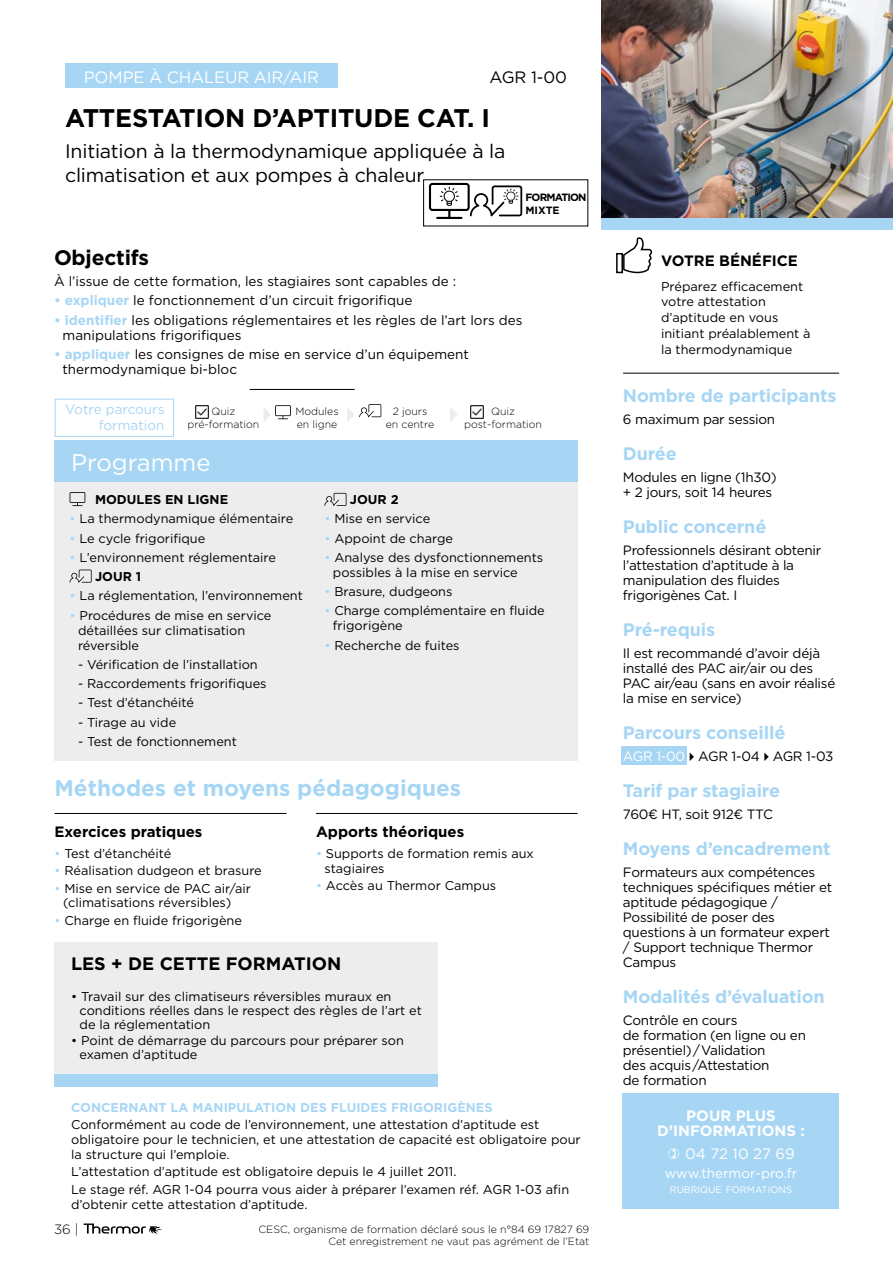
<style>
.page{position:relative;width:893px;height:1263px;background:#fff}
.page>*{position:absolute;margin:0;border:0;box-sizing:border-box;transform-origin:0 0}
.t1{font:700 25.5px "Gotham";letter-spacing:-.01em;color:#000}
.t2{font:24px "Gotham";color:#fff}
.t3{font:700 22.5px "Gotham";color:#a7d6f5}
.t4{font:700 21px "Gotham";letter-spacing:-.01em;color:#000}
.t5{font:19.5px/23.4px "Gotham";letter-spacing:-.01em;color:#000}
.t6{font:700 18px "Gotham";letter-spacing:-.01em;color:#a7d6f5}
.t7{font:700 18px "Gotham";color:#000}
.t8{font:16.5px "Gotham";letter-spacing:-.01em;color:#fff}
.t9{font:16.5px "Gotham";color:#000}
.t10{font:700 15px "Gotham";color:#000}
.t11{font:700 15px/14.5px "Gotham";color:#fff;text-align:center}
.t12{font:15px "Gotham";letter-spacing:-.01em;color:#fff}
.t13{font:13.5px/15px "Gotham";letter-spacing:-.02em;color:#000}
.t14{font:13.5px/15px "Gotham";color:#000}
.t15{font:13.5px/16.2px "Gotham";color:#a7d6f5;text-align:right}
.t16{font:13.5px "Gotham";color:#fff}
.t17{font:300 13.5px "Gotham";color:#000}
.t18{font:12.75px/15px "Gotham";color:#000}
.t19{font:700 12.75px "Gotham";color:#a7d6f5}
.t20{font:700 12.75px "Gotham";color:#000}
.t21{font:300 10.5px/12.6px "Gotham";color:#000;text-align:center}
.t22{font:700 10.5px/12.6px "Gotham";letter-spacing:-.08em;color:#000}
.t23{font:9.45px "Gotham";color:#fff}
.s1{font-weight:700;color:#a7d6f5}
.s2{color:#a7d6f5}
.s3{font-weight:700}
.s4{color:#fff}
</style>
<div class="page">
<svg style="left:84px;top:1223px;width:78px;height:10px"></svg>
<div style="left:623px;top:1094px;width:216px;height:115px;background:#a7d6f5"></div>
<div style="left:602px;top:217px;width:291px;height:13px;background:#a7d6f5"></div>
<div style="left:65px;top:64px;width:273px;height:24px;background:#a7d6f5"></div>
<div style="left:621px;top:746px;width:66px;height:19px;background:#a7d6f5"></div>
<img style="left:602px;top:0;width:291px;height:217px">
<svg style="left:429px;top:183px;width:93px;height:36px"></svg>
<div style="left:54px;top:440px;width:523px;height:43px;background:#a7d6f5"></div>
<div style="left:54px;top:483px;width:523px;height:278px;background:#ededed"></div>
<svg style="left:70px;top:492px;width:15px;height:14px"></svg>
<svg style="left:70px;top:570px;width:22px;height:13px"></svg>
<svg style="left:324px;top:493px;width:22px;height:13px"></svg>
<svg style="left:195px;top:405px;width:13px;height:13px"></svg>
<svg style="left:470px;top:405px;width:13px;height:13px"></svg>
<hr style="left:250px;top:389px;width:105px;height:1px;background:#000">
<svg style="left:264px;top:405px;width:27px;height:16px"></svg>
<svg style="left:347px;top:404px;width:34px;height:18px"></svg>
<svg style="left:450px;top:407px;width:7px;height:15px"></svg>
<div style="left:55px;top:399px;width:119px;height:38px;border:1px solid #a7d6f5"></div>
<svg style="left:616px;top:237px;width:37px;height:37px"></svg>
<hr style="left:623px;top:373px;width:216px;height:1px;background:#000">
<hr style="left:55px;top:813px;width:231px;height:1px;background:#000">
<hr style="left:316px;top:813px;width:262px;height:1px;background:#000">
<div style="left:54px;top:942px;width:384px;height:132px;background:#ededed"></div>
<div style="left:54px;top:1074px;width:384px;height:13px;background:#a7d6f5"></div>
<p class="t8" style="left:84px;top:66px;width:237px">POMPE À CHALEUR AIR/AIR</p>
<h1 class="t1" style="left:65px;top:101px;width:427px">ATTESTATION D’APTITUDE CAT. I</h1>
<h3 class="t5" style="left:65px;top:139px;width:442px">Initiation à la thermodynamique appliquée à la climatisation et aux pompes à chaleur</h3>
<p class="t9" style="left:490px;top:66px;width:79px">AGR 1-00</p>
<p class="t22" style="left:526px;top:191px;width:62px">FORMATION<br>MIXTE</p>
<h3 class="t4" style="left:54px;top:243px;width:97px">Objectifs</h3>
<p class="t14" style="left:54px;top:274px;width:404px">À l’issue de cette formation, les stagiaires sont capables de :</p>
<p class="t14" style="left:54px;top:293px;width:360px"><span class="s1">• expliquer</span> le fonctionnement d’un circuit frigorifique</p>
<p class="t14" style="left:63px;top:312px;width:462px;text-indent:-9px"><span class="s1">• identifier</span> les obligations réglementaires et les règles de l’art lors des manipulations frigorifiques</p>
<p class="t14" style="left:63px;top:346px;width:408px;text-indent:-9px"><span class="s1">• appliquer</span> les consignes de mise en service d’un équipement thermodynamique bi-bloc</p>
<p class="t15" style="left:65px;top:401px;width:101px">Votre parcours formation</p>
<p class="t21" style="left:188px;top:405px;width:73px">Quiz pré-formation</p>
<p class="t21" style="left:295px;top:405px;width:45px;text-align:left">Modules en ligne</p>
<p class="t21" style="left:386px;top:405px;width:50px">2 jours en centre</p>
<p class="t21" style="left:464px;top:405px;width:79px">Quiz post-formation</p>
<h2 class="t2" style="left:71px;top:447px;width:141px">Programme</h2>
<p class="t20" style="left:95px;top:491px;width:135px">MODULES EN LIGNE</p>
<p class="t18" style="left:70px;top:511px;width:225px"><span class="s2">•</span> La thermodynamique élémentaire</p>
<p class="t18" style="left:70px;top:530px;width:137px"><span class="s2">•</span> Le cycle frigorifique</p>
<p class="t18" style="left:95px;top:547px;width:182px;line-height:19.2px;text-indent:-26px"><span class="s2">•</span> L’environnement réglementaire<br><span class="s3">JOUR 1</span></p>
<p class="t18" style="left:70px;top:588px;width:235px"><span class="s2">•</span> La réglementation, l’environnement</p>
<p class="t18" style="left:78px;top:607px;width:195px;text-indent:-9px"><span class="s2">•</span> Procédures de mise en service détaillées sur climatisation réversible</p>
<p class="t18" style="left:78px;top:657px;width:181px">- Vérification de l’installation</p>
<p class="t18" style="left:78px;top:676px;width:190px">- Raccordements frigorifiques</p>
<p class="t18" style="left:78px;top:695px;width:117px">- Test d’étanchéité</p>
<p class="t18" style="left:78px;top:714px;width:100px">- Tirage au vide</p>
<p class="t18" style="left:78px;top:734px;width:160px">- Test de fonctionnement</p>
<p class="t20" style="left:350px;top:491px;width:50px">JOUR 2</p>
<p class="t18" style="left:324px;top:511px;width:107px"><span class="s2">•</span> Mise en service</p>
<p class="t18" style="left:324px;top:530px;width:130px"><span class="s2">•</span> Appoint de charge</p>
<p class="t18" style="left:333px;top:550px;width:212px;text-indent:-9px"><span class="s2">•</span> Analyse des dysfonctionnements possibles à la mise en service</p>
<p class="t18" style="left:324px;top:584px;width:130px"><span class="s2">•</span> Brasure, dudgeons</p>
<p class="t18" style="left:333px;top:603px;width:213px;text-indent:-9px"><span class="s2">•</span> Charge complémentaire en fluide frigorigène</p>
<p class="t18" style="left:324px;top:637px;width:137px"><span class="s2">•</span> Recherche de fuites</p>
<h3 class="t3" style="left:54px;top:773px;width:408px">Méthodes et moyens pédagogiques</h3>
<p class="t10" style="left:55px;top:822px;width:149px">Exercices pratiques</p>
<p class="t18" style="left:55px;top:846px;width:118px"><span class="s2">•</span> Test d’étanchéité</p>
<p class="t18" style="left:55px;top:863px;width:209px"><span class="s2">•</span> Réalisation dudgeon et brasure</p>
<p class="t18" style="left:63px;top:880px;width:189px;text-indent:-9px"><span class="s2">•</span> Mise en service de PAC air/air (climatisations réversibles)</p>
<p class="t18" style="left:55px;top:912px;width:189px"><span class="s2">•</span> Charge en fluide frigorigène</p>
<p class="t10" style="left:316px;top:822px;width:150px">Apports théoriques</p>
<p class="t18" style="left:325px;top:846px;width:211px;text-indent:-9px"><span class="s2">•</span> Supports de formation remis aux stagiaires</p>
<p class="t18" style="left:316px;top:878px;width:182px"><span class="s2">•</span> Accès au Thermor Campus</p>
<h3 class="t7" style="left:71px;top:951px;width:272px">LES + DE CETTE FORMATION</h3>
<p class="t18" style="left:80px;top:990px;width:344px;line-height:13.8px;text-indent:-9px">• Travail sur des climatiseurs réversibles muraux en conditions réelles dans le respect des règles de l’art et de la réglementation</p>
<p class="t18" style="left:80px;top:1033px;width:326px;line-height:13.8px;text-indent:-9px">• Point de démarrage du parcours pour préparer son examen d’aptitude</p>
<p class="t19" style="left:71px;top:1099px;width:423px">CONCERNANT LA MANIPULATION DES FLUIDES FRIGORIGÈNES</p>
<p class="t18" style="left:71px;top:1117px;width:511px">Conformément au code de l’environnement, une attestation d’aptitude est obligatoire pour le technicien, et une attestation de capacité est obligatoire pour la structure qui l’emploie.</p>
<p class="t18" style="left:71px;top:1163px;width:500px;line-height:17.1px">L’attestation d’aptitude est obligatoire depuis le 4 juillet 2011.<br>Le stage réf. AGR 1-04 pourra vous aider à préparer l’examen réf. AGR 1-03 afin</p>
<p class="t18" style="left:71px;top:1196px;width:238px">d’obtenir cette attestation d’aptitude.</p>
<p class="t17" style="left:54px;top:1220px;width:26px">36 |</p>
<p class="t21" style="left:259px;top:1223px;width:332px;line-height:12px;text-align:right">CESC, organisme de formation déclaré sous le n°84 69 17827 69<br>Cet enregistrement ne vaut pas agrément de l’Etat</p>
<p class="t10" style="left:661px;top:251px;width:138px">VOTRE BÉNÉFICE</p>
<p class="t18" style="left:661px;top:278px;width:151px;line-height:15.9px">Préparez efficacement votre attestation d’aptitude en vous initiant préalablement à la thermodynamique</p>
<p class="t10" style="left:660px;top:270px;width:138px">VOTRE BÉNÉFICE</p>
<h3 class="t6" style="left:623px;top:384px;width:215px">Nombre de participants</h3>
<p class="t13" style="left:623px;top:411px;width:154px">6 maximum par session</p>
<h3 class="t6" style="left:623px;top:442px;width:55px">Durée</h3>
<p class="t13" style="left:623px;top:469px;width:155px">Modules en ligne (1h30) + 2 jours, soit 14 heures</p>
<h3 class="t6" style="left:623px;top:515px;width:145px">Public concerné</h3>
<p class="t13" style="left:623px;top:542px;width:200px">Professionnels désirant obtenir l’attestation d’aptitude à la manipulation des fluides frigorigènes Cat. I</p>
<h3 class="t6" style="left:623px;top:618px;width:94px">Pré-requis</h3>
<p class="t13" style="left:623px;top:645px;width:214px">Il est recommandé d’avoir déjà installé des PAC air/air ou des<br>PAC air/eau (sans en avoir réalisé la mise en service)</p>
<h3 class="t6" style="left:623px;top:721px;width:164px">Parcours conseillé</h3>
<p class="t13" style="left:623px;top:748px;width:212px"><span class="s4">AGR 1-00</span>✔AGR 1-04✔AGR 1-03</p>
<h3 class="t6" style="left:623px;top:779px;width:159px">Tarif par stagiaire</h3>
<p class="t13" style="left:623px;top:806px;width:152px">760€ HT, soit 912€ TTC</p>
<h3 class="t6" style="left:623px;top:837px;width:209px">Moyens d’encadrement</h3>
<p class="t13" style="left:623px;top:864px;width:211px">Formateurs aux compétences techniques spécifiques métier et aptitude pédagogique /<br>Possibilité de poser des questions à un formateur expert / Support technique Thermor<br>Campus</p>
<h3 class="t6" style="left:623px;top:985px;width:203px">Modalités d’évaluation</h3>
<p class="t13" style="left:623px;top:1012px;width:185px">Contrôle en cours<br>de formation (en ligne ou en présentiel) / Validation<br>des acquis /Attestation<br>de formation</p>
<p class="t11" style="left:657px;top:1109px;width:149px">POUR PLUS<br>D’INFORMATIONS :</p>
<p class="t12" style="left:685px;top:1144px;width:111px">04 72 10 27 69</p>
<p class="t16" style="left:665px;top:1165px;width:134px">www.thermor-pro.fr</p>
<p class="t23" style="left:670px;top:1184px;width:124px">RUBRIQUE FORMATIONS</p>
</div>
